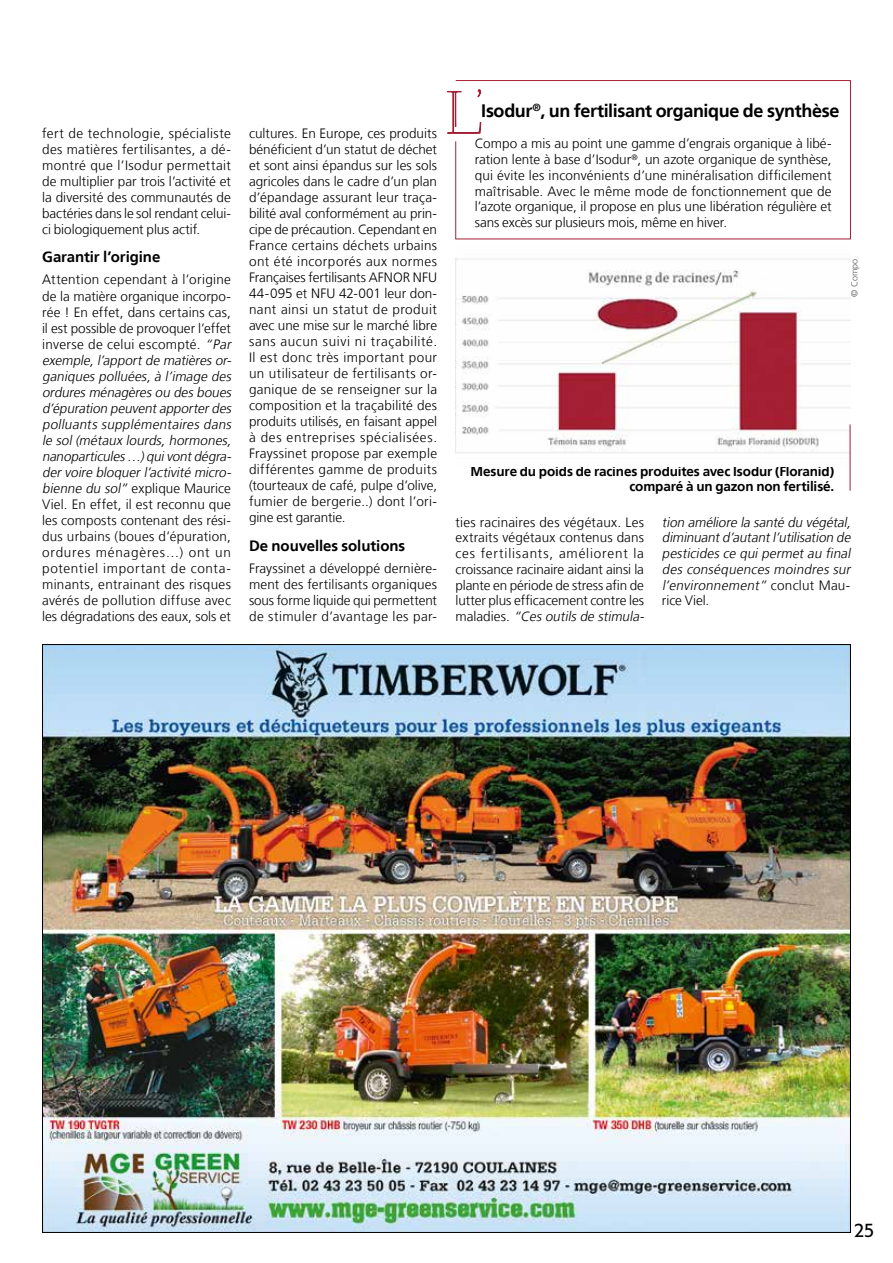
<style>
.page{position:relative;width:893px;height:1263px;background:#fff}
.page>*{position:absolute;margin:0;border:0;box-sizing:border-box;transform-origin:0 0}
.t1{font:54.9px "Znikomit No 25";color:#a51f34}
.t2{font:19.5px "Formata";color:#000;scale:.9 1}
.t3{font:700 18px "Frutiger";letter-spacing:-.02em;color:#000}
.t4{font:700 15px "Frutiger";letter-spacing:-.005em;color:#000}
.t5{font:300 13.5px/16px "Frutiger";letter-spacing:.005em;color:#000;text-align:justify}
.t6{font:italic 300 13.5px/15.8px "Frutiger";color:#000}
.t7{font:700 13.5px/14.2px "Frutiger";letter-spacing:-.01em;color:#000;text-align:right}
.t8{font:300 9px "Frutiger";color:#565655}
.s1{font-style:italic}
.s2{font-style:normal}
</style>
<div class="page">
<img style="left:44px;top:646px;width:805px;height:585px">
<svg style="left:447px;top:89px;width:34px;height:45px"></svg>
<hr style="left:455px;top:141px;width:1px;height:98px;background:#a51f34">
<hr style="left:455px;top:239px;width:395px;height:1px;background:#a51f34">
<hr style="left:850px;top:80px;width:1px;height:159px;background:#a51f34">
<hr style="left:456px;top:80px;width:394px;height:1px;background:#a51f34">
<img style="left:455px;top:258px;width:396px;height:208px">
<hr style="left:850px;top:424px;width:1px;height:67px;background:#a51f34">
<p class="t5" style="left:42px;top:125px;width:190px">fert de technologie, spécialiste des matières fertilisantes, a dé&shy;montré que l’Isodur permettait de multiplier par trois l’activité et la diversité des communautés de bactéries dans le sol rendant celui&shy;ci biologiquement plus actif.</p>
<p class="t4" style="left:42px;top:248px;width:120px">Garantir l’origine</p>
<p class="t5" style="left:42px;top:272px;width:193px;text-align:left">Attention cependant à l’origine de la matière organique incorpo&shy;rée ! En effet, dans certains cas, il est possible de provoquer l’effet inverse de celui escompté. <span class="s1">“Par exemple, l’apport de matières or&shy;ganiques polluées, à l’image des orduresménagèresou desboues d’épuration peuventapporterdes polluants supplémentaires dans le sol (métaux lourds, hormones, nanoparticules…)quivontdégra&shy;der voire bloquer l’activité micro&shy;bienne du sol”</span> explique Maurice<br>Viel. En effet, il est reconnu que les composts contenant des rési&shy;dus urbains (boues d’épuration, ordures ménagères…) ont un potentiel important de conta&shy;minants, entrainant des risques avérés de pollution diffuse avec les dégradations des eaux, sols et</p>
<p class="t5" style="left:249px;top:125px;width:190px">cultures. En Europe, ces produits bénéficient d’un statut de déchet et sont ainsi épandus sur les sols agricoles dans le cadre d’un plan d’épandage assurant leur traça&shy;bilité aval conformément au prin&shy;cipe de précaution. Cependant en France certains déchets urbains ont été incorporés aux normes Françaises fertilisants AFNOR NFU 44-095 et NFU 42-001 leur don&shy;nant ainsi un statut de produit avec une mise sur le marché libre sans aucun suivi ni traçabilité.<br>Il est donc très important pour un utilisateur de fertilisants or&shy;ganique de se renseigner sur la composition et la traçabilité des produits utilisés, en faisant appel à des entreprises spécialisées.<br>Frayssinet propose par exemple différentes gamme de produits (tourteaux de café, pulpe d’olive, fumier de bergerie..) dont l’ori&shy;gine est garantie.</p>
<p class="t4" style="left:249px;top:537px;width:158px">De nouvelles solutions</p>
<p class="t5" style="left:249px;top:560px;width:190px">Frayssinet a développé dernière&shy;ment des fertilisants organiques sous forme liquide qui permettent de stimuler d’avantage les par-</p>
<h1 class="t1" style="left:446px;top:78px;width:39px">L’</h1>
<h3 class="t3" style="left:481px;top:101px;width:360px">Isodur<sup>®</sup>, un fertilisant organique de synthèse</h3>
<p class="t5" style="left:475px;top:136px;width:358px">Compo a mis au point une gamme d’engrais organique à libé&shy;ration lente à base d’Isodur<sup>®</sup>, un azote organique de synthèse, qui évite les inconvénients d’une minéralisation difficilement maîtrisable. Avec le même mode de fonctionnement que de l’azote organique, il propose en plus une libération régulière et sans excès sur plusieurs mois, même en hiver.</p>
<p class="t8" style="left:849px;top:297px;width:40px;rotate:-90deg">© Compo</p>
<p class="t7" style="left:470px;top:465px;width:365px">Mesure du poids de racines produites avec Isodur (Floranid) comparé à un gazon non fertilisé.</p>
<p class="t5" style="left:455px;top:514px;width:193px;text-align:left">ties racinaires des végétaux. Les extraits végétaux contenus dans ces fertilisants, améliorent la croissance racinaire aidant ainsi la plante en période de stress afin de lutter plus efficacement contre les m a l a d i e s . <span class="s1">“Ces outils de stimula-</span></p>
<p class="t6" style="left:662px;top:514px;width:193px">tion améliore la santé du végétal, diminuantd’autantl’utilisation de pesticides ce qui permet au final des conséquences moindres sur l’environnement” <span class="s2">co n c l u t M a u - rice Viel.</span></p>
<h2 class="t2" style="left:854px;top:1219px;width:24px">25</h2>
</div>
